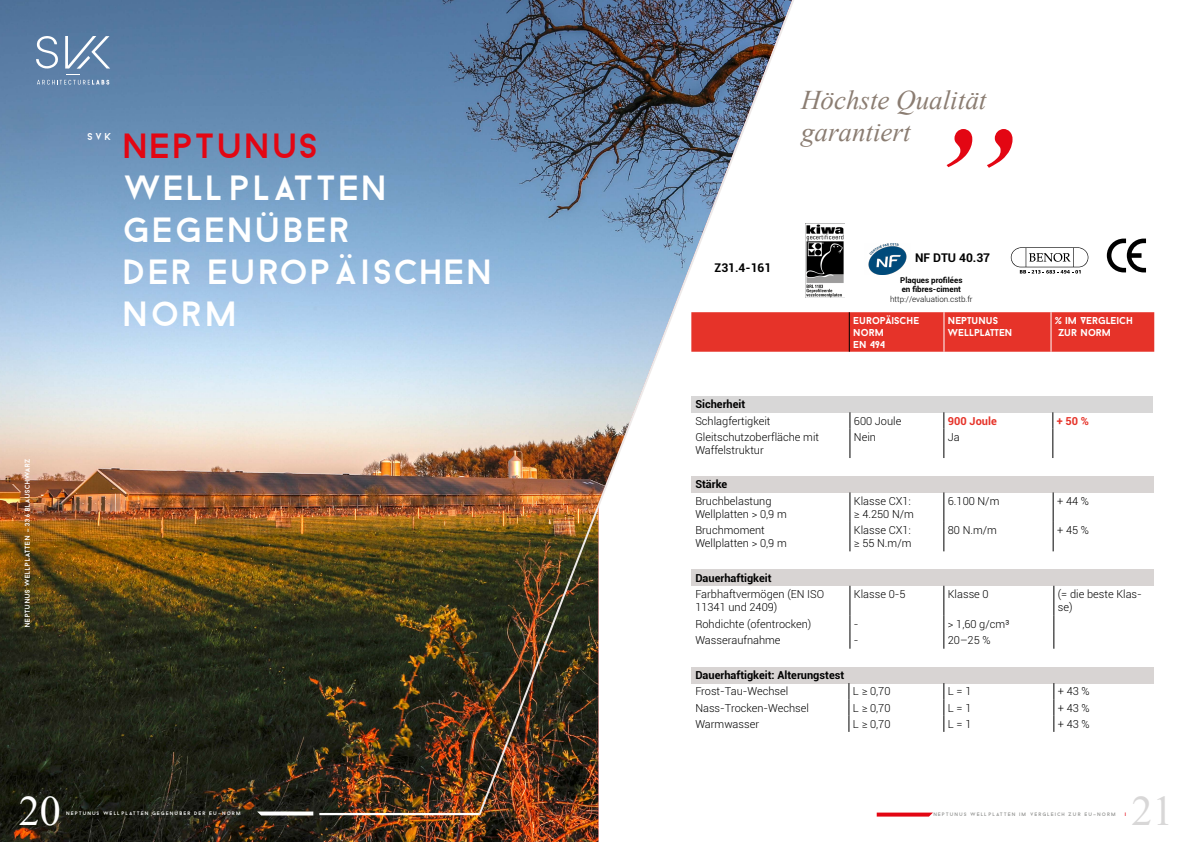
<style>
.page{position:relative;width:1191px;height:842px;background:#fff}
.page>*{position:absolute;margin:0;border:0;box-sizing:border-box;transform-origin:0 0}
.t1{font:italic 179.7px "Times New Roman";color:#e30613}
.t2{font:42px "Times New Roman";color:#fff}
.t3{font:42px "Times New Roman";color:#d8d7d7}
.t4{font:35px/42px "Droidiga";letter-spacing:.05em;color:#fff}
.t5{font:35px "Droidiga";letter-spacing:.02em;color:#e30613}
.t6{font:italic 27px/32.4px "Times New Roman";color:#8b7d72}
.t7{font:700 12px "Roboto";color:#000}
.t8{font:300 11px/13.2px "Roboto";color:#000}
.t9{font:700 11px "Roboto";color:#000}
.t10{font:700 11px "Roboto";color:#e63329}
.t11{font:700 10px/12px "Baron Neue";color:#fff}
.t12{font:10px "Droidiga";color:#fff}
.t13{font:700 8px/9.6px "Roboto";color:#000}
.t14{font:300 8px "Roboto";color:#000}
.t15{font:7px "Droidiga";letter-spacing:-.005em;color:#fff}
.t16{font:5px "Droidiga";letter-spacing:.175em;color:#969795}
.t17{font:5px "Droidiga";letter-spacing:.2em;color:#fff}
.t18{font:5px "Droidiga";color:#e30613}
</style>
<div class="page">
<img style="left:0;top:0;width:599px;height:842px">
<svg style="left:36px;top:36px;width:74px;height:49px;background:#7794b5"></svg>
<svg style="left:319px;top:813px;width:159px;height:2px"></svg>
<svg style="left:257px;top:811px;width:56px;height:4px"></svg>
<svg style="left:876px;top:812px;width:57px;height:4px"></svg>
<div style="left:794px;top:312px;width:360px;height:40px;background:#e63329"></div>
<hr style="left:849px;top:312px;width:1px;height:40px;background:#000">
<hr style="left:943px;top:312px;width:1px;height:40px;background:#fff">
<hr style="left:1050px;top:312px;width:1px;height:40px;background:#fff">
<div style="left:691px;top:396px;width:461px;height:16px;background:#d8d7d7"></div>
<svg style="left:849px;top:412px;width:1px;height:46px"></svg>
<svg style="left:943px;top:412px;width:1px;height:46px"></svg>
<svg style="left:1052px;top:412px;width:1px;height:46px"></svg>
<div style="left:691px;top:476px;width:463px;height:16px;background:#d8d4d3"></div>
<hr style="left:943px;top:492px;width:1px;height:30px;background:#000">
<svg style="left:943px;top:522px;width:1px;height:29px"></svg>
<hr style="left:849px;top:492px;width:1px;height:30px;background:#000">
<svg style="left:849px;top:522px;width:1px;height:29px"></svg>
<hr style="left:1053px;top:492px;width:1px;height:30px;background:#000">
<svg style="left:1053px;top:522px;width:1px;height:29px"></svg>
<div style="left:691px;top:569px;width:463px;height:17px;background:#d8d4d3"></div>
<svg style="left:849px;top:586px;width:1px;height:63px"></svg>
<svg style="left:943px;top:586px;width:1px;height:63px"></svg>
<svg style="left:1053px;top:586px;width:1px;height:63px"></svg>
<div style="left:691px;top:667px;width:463px;height:16px;background:#d8d4d3"></div>
<svg style="left:848px;top:683px;width:1px;height:49px"></svg>
<svg style="left:943px;top:683px;width:1px;height:49px"></svg>
<svg style="left:1053px;top:683px;width:1px;height:49px"></svg>
<img style="left:478px;top:0;width:316px;height:815px">
<img style="left:806px;top:223px;width:39px;height:75px">
<svg style="left:1010px;top:247px;width:78px;height:27px"></svg>
<img style="left:868px;top:243px;width:39px;height:31px">
<svg style="left:1106px;top:239px;width:40px;height:33px"></svg>
<p class="t15" style="left:23px;top:627px;width:170px;rotate:-90deg">NEPTUNUS WELLPLATTEN - 336 BLAUSCHWARZ</p>
<p class="t12" style="left:88px;top:131px;width:26px">SVK</p>
<h3 class="t5" style="left:125px;top:125px;width:198px">NEPTUNUS</h3>
<h3 class="t4" style="left:125px;top:167px;width:371px">WELLPLATTEN<br>GEGENÜBER<br>DER EUROPÄISCHEN<br>NORM</h3>
<h2 class="t2" style="left:19px;top:781px;width:43px">20</h2>
<p class="t17" style="left:67px;top:811px;width:176px">NEPTUNUS WELLPLATTEN GEGENÜBER DER EU-NORM</p>
<h3 class="t6" style="left:801px;top:83px;width:187px">Höchste Qualität garantiert</h3>
<h1 class="t1" style="left:1047px;top:230px;width:101px;rotate:-180deg">“</h1>
<p class="t7" style="left:714px;top:259px;width:58px">Z31.4-161</p>
<p class="t7" style="left:915px;top:249px;width:77px">NF DTU 40.37</p>
<p class="t13" style="left:900px;top:275px;width:64px">Plaques profilées en fibres-ciment</p>
<p class="t14" style="left:890px;top:293px;width:84px">http://evaluation.cstb.fr</p>
<p class="t11" style="left:853px;top:314px;width:67px">EUROPÄISCHE<br>NORM<br>EN 494</p>
<p class="t11" style="left:948px;top:314px;width:66px">NEPTUNUS<br>WELLPLATTEN</p>
<p class="t11" style="left:1058px;top:314px;width:76px;text-indent:-3px">% IM VERGLEICH<br>ZUR NORM</p>
<p class="t9" style="left:695px;top:397px;width:51px">Sicherheit</p>
<p class="t8" style="left:695px;top:414px;width:77px">Schlagfertigkeit</p>
<p class="t8" style="left:854px;top:414px;width:49px">600 Joule</p>
<p class="t10" style="left:948px;top:413px;width:50px">900 Joule</p>
<p class="t10" style="left:1056px;top:413px;width:34px">+ 50 %</p>
<p class="t8" style="left:695px;top:430px;width:125px">Gleitschutzoberfläche mit<br>Waffelstruktur</p>
<p class="t8" style="left:854px;top:430px;width:24px">Nein</p>
<p class="t8" style="left:948px;top:430px;width:13px">Ja</p>
<p class="t9" style="left:695px;top:477px;width:33px">Stärke</p>
<p class="t8" style="left:695px;top:494px;width:93px">Bruchbelastung<br>Wellplatten &gt; 0,9 m</p>
<p class="t8" style="left:854px;top:494px;width:61px">Klasse CX1: ≥ 4.250 N/m</p>
<p class="t8" style="left:948px;top:494px;width:53px">6.100 N/m</p>
<p class="t8" style="left:1057px;top:494px;width:33px">+ 44 %</p>
<p class="t8" style="left:695px;top:523px;width:93px">Bruchmoment<br>Wellplatten &gt; 0,9 m</p>
<p class="t8" style="left:854px;top:523px;width:59px">Klasse CX1: ≥ 55 N.m/m</p>
<p class="t8" style="left:948px;top:523px;width:51px">80 N.m/m</p>
<p class="t8" style="left:1057px;top:523px;width:33px">+ 45 %</p>
<p class="t9" style="left:695px;top:570px;width:78px">Dauerhaftigkeit</p>
<p class="t8" style="left:695px;top:587px;width:130px">Farbhaftvermögen (EN ISO<br>11341 und 2409)</p>
<p class="t8" style="left:854px;top:587px;width:53px">Klasse 0-5</p>
<p class="t8" style="left:948px;top:587px;width:42px">Klasse 0</p>
<p class="t8" style="left:1057px;top:587px;width:85px">(= die beste Klas&shy;se)</p>
<p class="t8" style="left:695px;top:617px;width:118px">Rohdichte (ofentrocken)</p>
<p class="t8" style="left:854px;top:617px;width:6px">-</p>
<p class="t8" style="left:948px;top:617px;width:63px">&gt; 1,60 g/cm³</p>
<p class="t8" style="left:695px;top:633px;width:87px">Wasseraufnahme</p>
<p class="t8" style="left:854px;top:633px;width:6px">-</p>
<p class="t8" style="left:948px;top:633px;width:44px">20–25 %</p>
<p class="t9" style="left:695px;top:667px;width:150px">Dauerhaftigkeit: Alterungstest</p>
<p class="t8" style="left:695px;top:684px;width:94px">Frost-Tau-Wechsel</p>
<p class="t8" style="left:853px;top:684px;width:39px">L ≥ 0,70</p>
<p class="t8" style="left:948px;top:684px;width:25px">L = 1</p>
<p class="t8" style="left:1057px;top:684px;width:33px">+ 43 %</p>
<p class="t8" style="left:695px;top:701px;width:115px">Nass-Trocken-Wechsel</p>
<p class="t8" style="left:853px;top:701px;width:39px">L ≥ 0,70</p>
<p class="t8" style="left:948px;top:701px;width:25px">L = 1</p>
<p class="t8" style="left:1057px;top:701px;width:33px">+ 43 %</p>
<p class="t8" style="left:695px;top:717px;width:65px">Warmwasser</p>
<p class="t8" style="left:853px;top:717px;width:39px">L ≥ 0,70</p>
<p class="t8" style="left:948px;top:717px;width:25px">L = 1</p>
<p class="t8" style="left:1057px;top:717px;width:33px">+ 43 %</p>
<h2 class="t3" style="left:1131px;top:781px;width:43px">21</h2>
<p class="t16" style="left:933px;top:812px;width:184px">NEPTUNUS WELLPLATTEN IM VERGLEICH ZUR EU-NORM</p>
<p class="t18" style="left:1125px;top:812px;width:3px">|</p>
</div>
